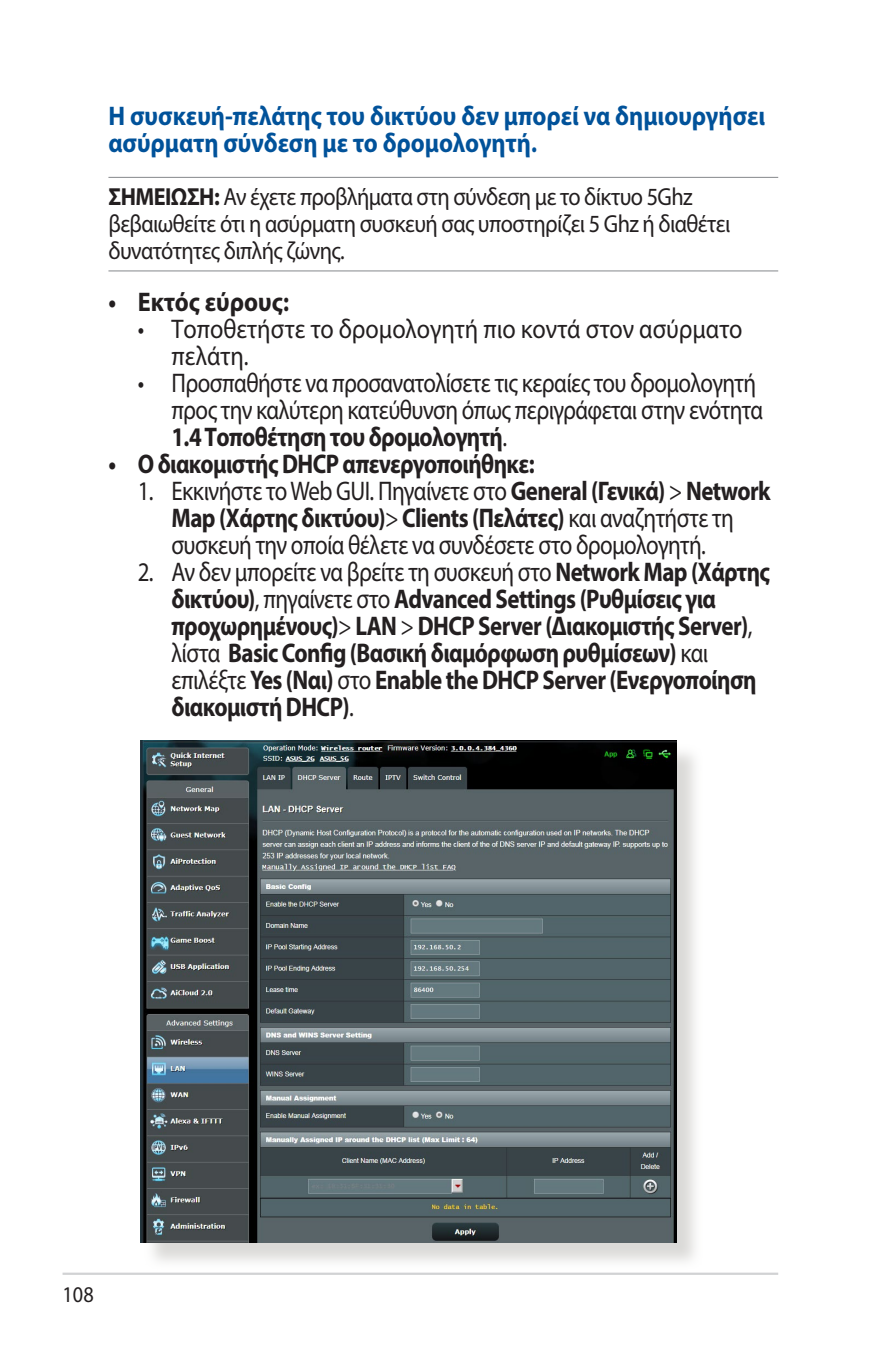
<style>
.page{position:relative;width:893px;height:1346px;background:#fff}
.page>*{position:absolute;margin:0;border:0;box-sizing:border-box;transform-origin:0 0}
.t1{font:700 27px/27px "Myriad Pro";letter-spacing:-.025em;color:#231f20;scale:.85 1}
.t2{font:27px/27px "Myriad Pro";letter-spacing:-.025em;color:#231f20;scale:.85 1}
.t3{font:700 27px/27px "Myriad Pro";color:#01529a;scale:.9 1}
.t4{font:27px/27px "Myriad Pro";color:#231f20;scale:.85 1}
.t5{font:700 27px "Myriad Pro";color:#231f20;scale:.85 1}
.t6{font:24.75px/27px "Myriad Pro";letter-spacing:-.025em;color:#231f20;scale:.9 1}
.t7{font:22.5px "Myriad Pro";color:#231f20;scale:.9 1}
.s1{font-weight:700}
.s2{font-weight:400}
</style>
<div class="page">
<hr style="left:63px;top:1272px;width:715px;height:3px;background:#d1d2d4">
<hr style="left:108px;top:177px;width:670px;height:1px;background:#939598">
<hr style="left:108px;top:270px;width:670px;height:1px;background:#939598">
<div style="left:144px;top:743px;width:560px;height:527px;background:#cfcecb;opacity:.75"></div>
<img style="left:140px;top:740px;width:536px;height:502px">
<p class="t3" style="left:108px;top:102px;width:731px">Η συσκευή-πελάτης του δικτύου δεν μπορεί να δημιουργήσει ασύρματη σύνδεση με το δρομολογητή.</p>
<p class="t6" style="left:108px;top:183px;width:692px"><span class="s1">ΣΗΜΕΙΩΣΗ:</span> Αν έχετε προβλήματα στη σύνδεση με το δίκτυο 5Ghz βεβαιωθείτε ότι η ασύρματη συσκευή σας υποστηρίζει 5 Ghz ή διαθέτει δυνατότητες διπλής ζώνης.</p>
<p class="t5" style="left:108px;top:285px;width:214px">• Εκτός εύρους:</p>
<p class="t4" style="left:171px;top:315px;width:673px;text-indent:-34px">• Τοποθετήστε το δρομολογητή πιο κοντά στον ασύρματο πελάτη.</p>
<p class="t2" style="left:171px;top:369px;width:697px;text-indent:-34px">• Προσπαθήστε να προσανατολίσετε τις κεραίες του δρομολογητή προς την καλύτερη κατεύθυνση όπως περιγράφεται στην ενότητα<br><span class="s1">1.4 Τοποθέτηση του δρομολογητή</span>.</p>
<p class="t1" style="left:108px;top:450px;width:503px">• Ο διακομιστής DHCP απενεργοποιήθηκε:</p>
<p class="t2" style="left:171px;top:477px;width:706px;text-indent:-34px">1. Εκκινήστε το Web GUI. Πηγαίνετε στο <span class="s1">General (Γενικά)</span> &gt; <span class="s1">Network<br>Map (Χάρτης δικτύου)</span>&gt; <span class="s1">Clients (Πελάτες)</span> και αναζητήστε τη συσκευή την οποία θέλετε να συνδέσετε στο δρομολογητή.</p>
<p class="t1" style="left:171px;top:558px;width:706px;text-indent:-34px"><span class="s2">2. Αν δεν μπορείτε να βρείτε τη συσκευή στο</span> Network Map (Χάρτης δικτύου)<span class="s2">, πηγαίνετε στο</span> Advanced Settings (Ρυθμίσεις για προχωρημένους)<span class="s2">&gt;</span> LAN <span class="s2">&gt;</span> DHCP Server (Διακομιστής Server)<span class="s2">, λίστα</span> Basic Config (Βασική διαμόρφωση ρυθμίσεων) <span class="s2">και επιλέξτε</span> Yes (Ναι) <span class="s2">στο</span> Enable the DHCP Server (Ενεργοποίηση διακομιστή DHCP)<span class="s2">.</span></p>
<p class="t7" style="left:63px;top:1281px;width:36px">108</p>
</div>
